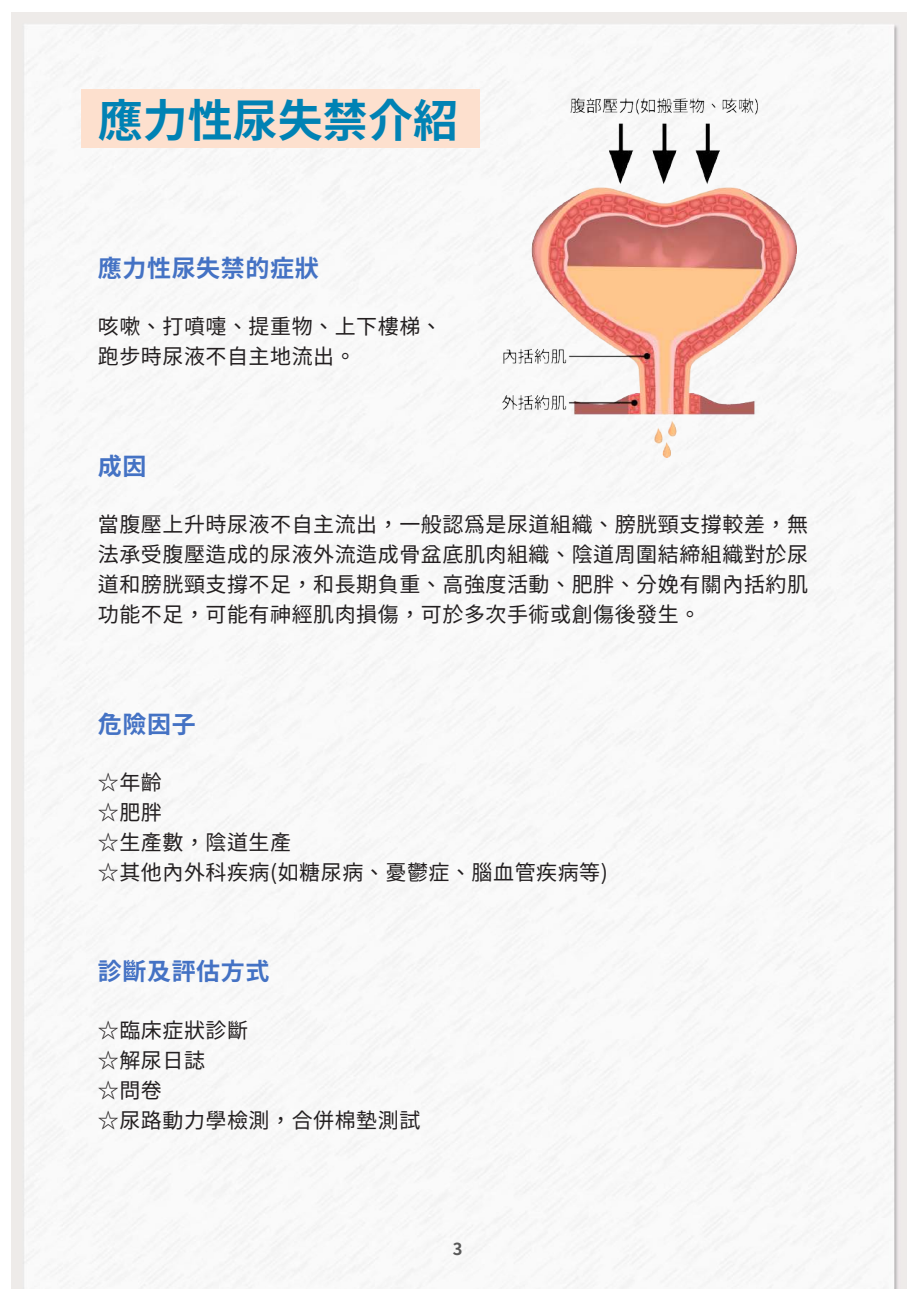
<style>
.page{position:relative;width:919px;height:1289px;background:#fff}
.page>*{position:absolute;margin:0;border:0;box-sizing:border-box;transform-origin:0 0}
.t1{font:45px "Gen Yo Gothic TW B";color:#0082b4}
.t2{font:24px "Gen Yo Gothic TW B";letter-spacing:.025em;color:#4472c4}
.t3{font:21px/30px "Gen Yo Gothic TW R";letter-spacing:.025em;color:#231f20}
.t4{font:16.5px "Gen Yo Gothic TW B";color:#595959}
</style>
<div class="page">
<img style="left:12px;top:13px;width:894px;height:1275px">
<div style="left:81px;top:90px;width:398px;height:58px;background:#fde0ce"></div>
<img style="left:501px;top:98px;width:295px;height:359px">
<h1 class="t1" style="left:98px;top:96px;width:362px">應力性尿失禁介紹</h1>
<p class="t2" style="left:98px;top:254px;width:222px">應力性尿失禁的症狀</p>
<p class="t3" style="left:98px;top:312px;width:345px">咳嗽、打噴嚏、提重物、上下樓梯、跑步時尿液不自主地流出。　</p>
<p class="t2" style="left:98px;top:452px;width:50px">成因</p>
<p class="t3" style="left:98px;top:510px;width:711px;text-align:justify">當腹壓上升時尿液不自主流出，一般認為是尿道組織、膀胱頸支撐較差，無法承受腹壓造成的尿液外流造成骨盆底肌肉組織、陰道周圍結締組織對於尿道和膀胱頸支撐不足，和長期負重、高強度活動、肥胖、分娩有關內括約肌功能不足，可能有神經肌肉損傷，可於多次手術或創傷後發生。</p>
<p class="t2" style="left:98px;top:710px;width:99px">危險因子</p>
<p class="t3" style="left:98px;top:768px;width:511px">☆年齡<br>☆肥胖<br>☆生產數，陰道生產<br>☆其他內外科疾病(如糖尿病、憂鬱症、腦血管疾病等)</p>
<p class="t2" style="left:98px;top:958px;width:173px">診斷及評估方式</p>
<p class="t3" style="left:98px;top:1015px;width:324px">☆臨床症狀診斷<br>☆解尿日誌<br>☆問卷<br>☆尿路動力學檢測，合併棉墊測試</p>
<p class="t4" style="left:452px;top:1239px;width:11px">3</p>
</div>
